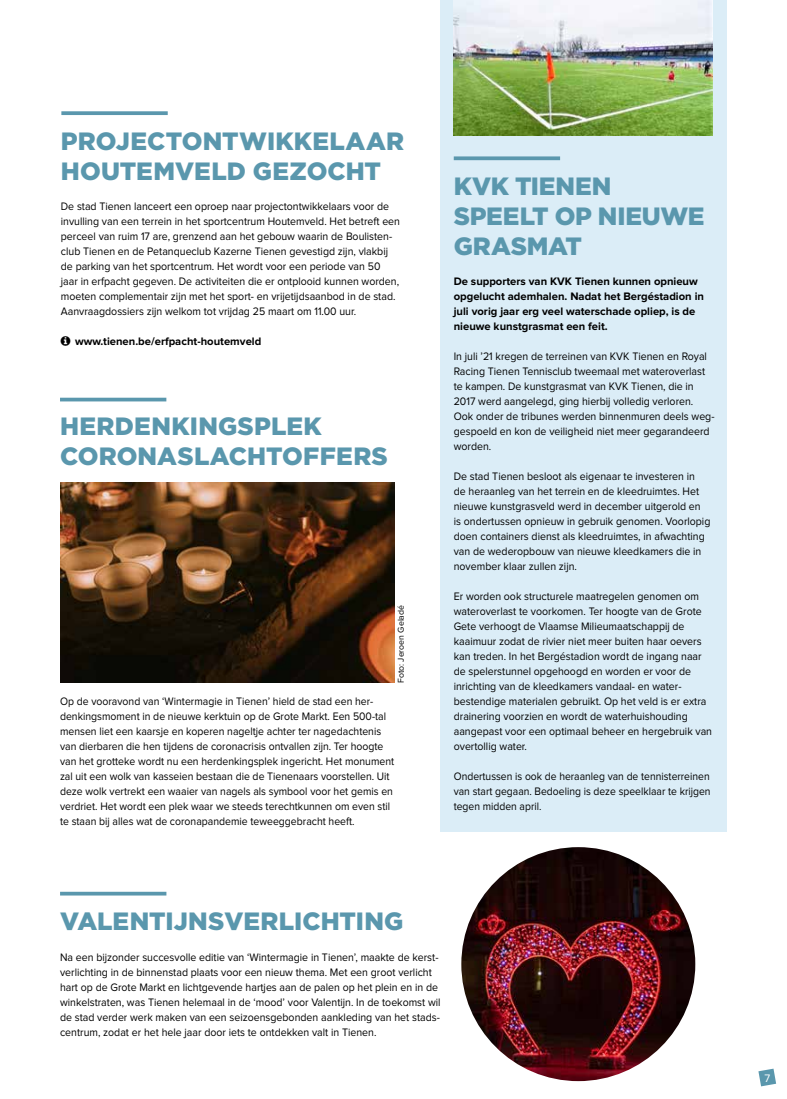
<style>
.page{position:relative;width:787px;height:1099px;background:#fff}
.page>*{position:absolute;margin:0;border:0;box-sizing:border-box;transform-origin:0 0}
.t1{font:900 25px/30px "Gotham";letter-spacing:.005em;color:#5a97ad}
.t2{font:11.25px/15px "Proxima Nova";color:#000;scale:.94 1}
.t3{font:11.25px/15px "Proxima Nova";color:#000;scale:.93 1}
.t4{font:700 11.25px/15px "Proxima Nova";color:#000}
.t5{font:11.25px/15px "Proxima Nova";color:#000;text-align:justify;scale:.92 1}
.t6{font:11.25px "Proxima Nova";color:#fff}
.t7{font:8.75px "Proxima Nova";color:#000}
</style>
<div class="page">
<div style="left:439px;top:0;width:287px;height:831px;background:#dbedf7"></div>
<svg style="left:61px;top:111px;width:107px;height:4px"></svg>
<svg style="left:60px;top:891px;width:106px;height:4px"></svg>
<svg style="left:454px;top:156px;width:106px;height:4px"></svg>
<img style="left:454px;top:0;width:258px;height:135px">
<img style="left:461px;top:847px;width:234px;height:234px;border-radius:117px">
<img style="left:60px;top:482px;width:335px;height:200px">
<svg style="left:60px;top:397px;width:106px;height:4px"></svg>
<svg style="left:758px;top:1068px;width:18px;height:18px"></svg>
<h1 class="t1" style="left:61px;top:126px;width:345px">PROJECTONTWIKKELAAR<br>HOUTEMVELD GEZOCHT</h1>
<p class="t2" style="left:61px;top:199px;width:362px">De stad Tienen lanceert een oproep naar projectontwikkelaars voor de invulling van een terrein in het sportcentrum Houtemveld. Het betreft een perceel van ruim 17 are, grenzend aan het gebouw waarin de Boulisten&shy;club Tienen en de Petanqueclub Kazerne Tienen gevestigd zijn, vlakbij de parking van het sportcentrum. Het wordt voor een periode van 50 jaar in erfpacht gegeven. De activiteiten die er ontplooid kunnen worden, moeten complementair zijn met het sport- en vrijetijdsaanbod in de stad.<br>Aanvraagdossiers zijn welkom tot vrijdag 25 maart om 11.00 uur.</p>
<p class="t4" style="left:75px;top:334px;width:188px">www.tienen.be/erfpacht-houtemveld</p>
<h1 class="t1" style="left:60px;top:411px;width:329px">HERDENKINGSPLEK<br>CORONASLACHTOFFERS</h1>
<p class="t7" style="left:396px;top:683px;width:80px;rotate:-90deg">Foto: Jeroen Geladé</p>
<p class="t3" style="left:60px;top:694px;width:361px">Op de vooravond van ‘Wintermagie in Tienen’ hield de stad een her&shy;denkingsmoment in de nieuwe kerktuin op de Grote Markt. Een 500-tal mensen liet een kaarsje en koperen nageltje achter ter nagedachtenis van dierbaren die hen tijdens de coronacrisis ontvallen zijn. Ter hoogte van het grotteke wordt nu een herdenkingsplek ingericht. Het monument zal uit een wolk van kasseien bestaan die de Tienenaars voorstellen. Uit deze wolk vertrekt een waaier van nagels als symbool voor het gemis en verdriet. Het wordt een plek waar we steeds terechtkunnen om even stil te staan bij alles wat de coronapandemie teweeggebracht heeft.</p>
<h1 class="t1" style="left:454px;top:171px;width:252px">KVK TIENEN<br>SPEELT OP NIEUWE<br>GRASMAT</h1>
<p class="t4" style="left:454px;top:274px;width:252px">De supporters van KVK Tienen kunnen opnieuw opgelucht ademhalen. Nadat het Bergéstadion in juli vorig jaar erg veel waterschade opliep, is de nieuwe kunstgrasmat een feit.</p>
<p class="t2" style="left:454px;top:349px;width:279px">In juli ’21 kregen de terreinen van KVK Tienen en Royal Racing Tienen Tennisclub tweemaal met wateroverlast te kampen. De kunstgrasmat van KVK Tienen, die in 2017 werd aangelegd, ging hierbij volledig verloren.<br>Ook onder de tribunes werden binnenmuren deels weg&shy;gespoeld en kon de veiligheid niet meer gegarandeerd worden.</p>
<p class="t2" style="left:454px;top:469px;width:274px">De stad Tienen besloot als eigenaar te investeren in<br>de heraanleg van het terrein en de kleedruimtes. Het nieuwe kunstgrasveld werd in december uitgerold en is ondertussen opnieuw in gebruik genomen. Voorlopig doen containers dienst als kleedruimtes, in afwachting van de wederopbouw van nieuwe kleedkamers die in november klaar zullen zijn.</p>
<p class="t2" style="left:454px;top:589px;width:276px">Er worden ook structurele maatregelen genomen om wateroverlast te voorkomen. Ter hoogte van de Grote Gete verhoogt de Vlaamse Milieumaatschappij de kaaimuur zodat de rivier niet meer buiten haar oevers kan treden. In het Bergéstadion wordt de ingang naar de spelerstunnel opgehoogd en worden er voor de inrichting van de kleedkamers vandaal- en water&shy;bestendige materialen gebruikt. Op het veld is er extra drainering voorzien en wordt de waterhuishouding aangepast voor een optimaal beheer en hergebruik van overtollig water.</p>
<p class="t5" style="left:454px;top:769px;width:281px">Ondertussen is ook de heraanleg van de tennisterreinen van start gegaan. Bedoeling is deze speelklaar te krijgen tegen midden april.</p>
<h1 class="t1" style="left:60px;top:906px;width:345px">VALENTIJNSVERLICHTING</h1>
<p class="t2" style="left:60px;top:949px;width:406px">Na een bijzonder succesvolle editie van ‘Wintermagie in Tienen’, maakte de kerst&shy;verlichting in de binnenstad plaats voor een nieuw thema. Met een groot verlicht hart op de Grote Markt en lichtgevende hartjes aan de palen op het plein en in de winkelstraten, was Tienen helemaal in de ‘mood’ voor Valentijn. In de toekomst wil de stad verder werk maken van een seizoensgebonden aankleding van het stads&shy;centrum, zodat er het hele jaar door iets te ontdekken valt in Tienen.</p>
<p class="t6" style="left:764px;top:1071px;width:7px">7</p>
</div>
